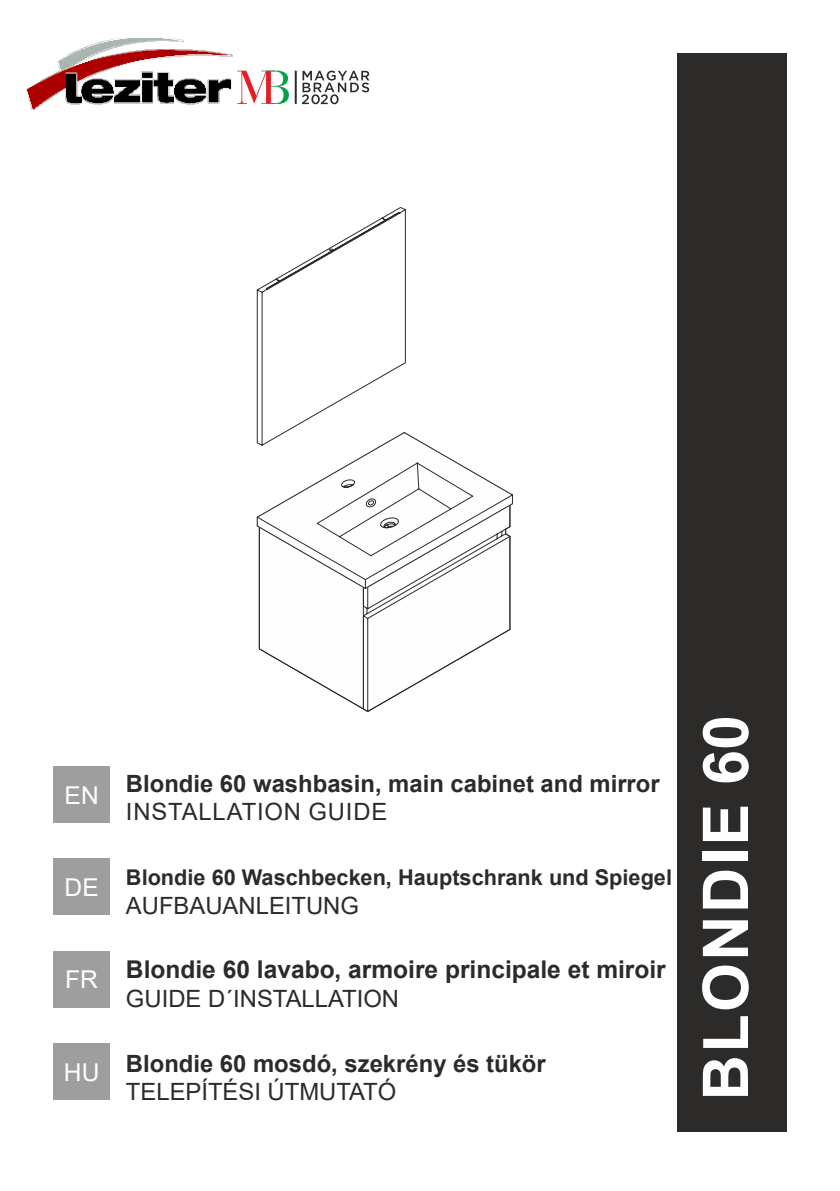
<style>
.page{position:relative;width:840px;height:1191px;background:#fff}
.page>*{position:absolute;margin:0;border:0;box-sizing:border-box;transform-origin:0 0}
.t1{font:700 63px "Arial";letter-spacing:.035em;color:#fefefe}
.t2{font:24.6px "Arial";color:#fefefe}
.t3{font:700 24.4px "Arial";color:#2c2b2a}
.t4{font:700 23.8px "Arial";color:#2c2b2a}
.t5{font:23.8px "Arial";color:#2c2b2a}
.t6{font:23.8px "Arial";letter-spacing:.035em;color:#2c2b2a}
.t7{font:700 21.8px "Arial";color:#2c2b2a}
</style>
<div class="page">
<div style="left:53px;top:766px;width:57px;height:57px;background:#9e9e9e"></div>
<div style="left:53px;top:858px;width:57px;height:57px;background:#9e9e9e"></div>
<div style="left:53px;top:950px;width:57px;height:57px;background:#9e9e9e"></div>
<div style="left:53px;top:1043px;width:57px;height:57px;background:#9e9e9e"></div>
<div style="left:677px;top:53px;width:109px;height:1078px;background:#2c2b2a"></div>
<svg style="left:258px;top:589px;width:252px;height:123px"></svg>
<svg style="left:256px;top:207px;width:257px;height:381px"></svg>
<img style="left:27px;top:37px;width:205px;height:73px">
<hr style="left:294px;top:71px;width:2px;height:33px;background:#2c2b2a">
<svg style="left:237px;top:71px;width:52px;height:33px"></svg>
<svg style="left:302px;top:71px;width:67px;height:33px"></svg>
<p class="t2" style="left:65px;top:786px;width:36px">EN</p>
<p class="t2" style="left:65px;top:878px;width:36px">DE</p>
<p class="t2" style="left:65px;top:970px;width:34px">FR</p>
<p class="t2" style="left:64px;top:1063px;width:37px">HU</p>
<p class="t4" style="left:126px;top:774px;width:535px">Blondie 60 washbasin, main cabinet and mirror</p>
<p class="t6" style="left:126px;top:803px;width:262px">INSTALLATION GUIDE</p>
<p class="t7" style="left:126px;top:869px;width:547px">Blondie 60 Waschbecken, Hauptschrank und Spiegel</p>
<p class="t5" style="left:126px;top:896px;width:234px">AUFBAUANLEITUNG</p>
<p class="t3" style="left:126px;top:960px;width:541px">Blondie 60 lavabo, armoire principale et miroir</p>
<p class="t5" style="left:126px;top:989px;width:274px">GUIDE D´INSTALLATION</p>
<p class="t4" style="left:126px;top:1054px;width:421px">Blondie 60 mosdó, szekrény és tükör</p>
<p class="t5" style="left:126px;top:1083px;width:272px">TELEPÍTÉSI ÚTMUTATÓ</p>
<h1 class="t1" style="left:701px;top:1100px;width:387px;rotate:-90deg">BLONDIE 60</h1>
</div>
